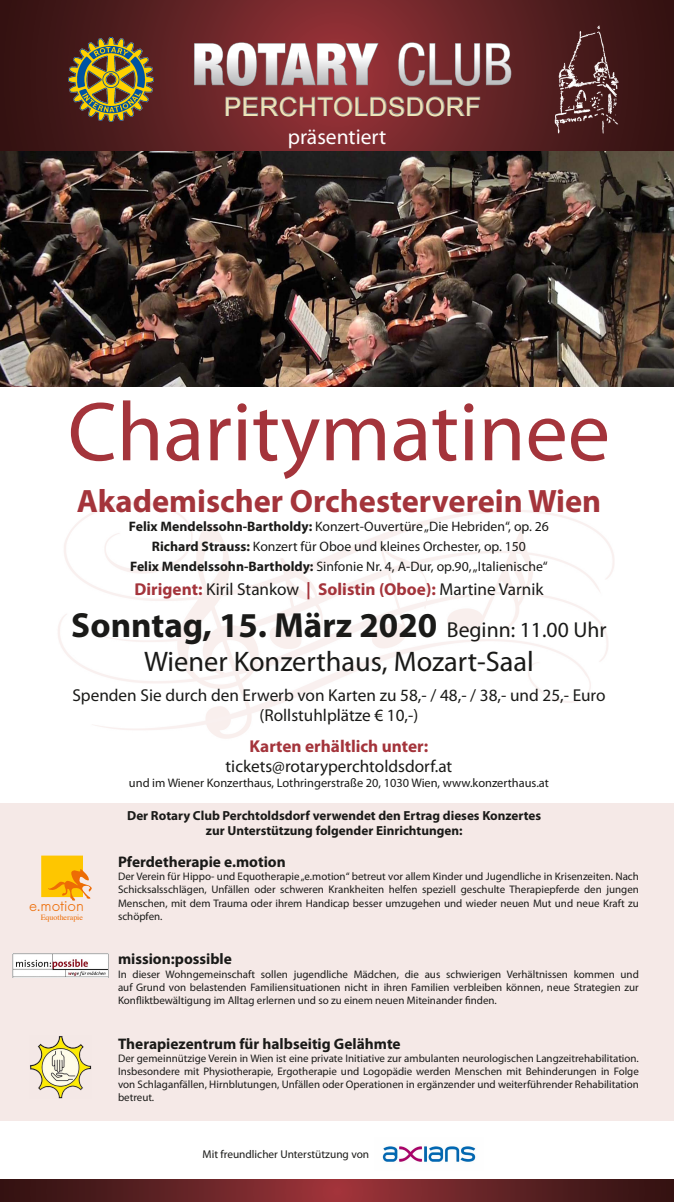
<style>
.page{position:relative;width:674px;height:1202px;background:#fff}
.page>*{position:absolute;margin:0;border:0;box-sizing:border-box;transform-origin:0 0}
.t1{font:84.32px "Myriad Pro";color:#a4343b}
.t2{font:700 35px "Myriad Pro";color:#1a1a18}
.t3{font:700 32.44px "Myriad Pro";color:#a4343b}
.t4{font:28.36px "Myriad Pro";color:#1a1a18}
.t5{font:25.56px "Arial";letter-spacing:.03em;color:#efe4b8}
.t6{font:21.56px "Myriad Pro";color:#fff}
.t7{font:17.24px/20.7px "Myriad Pro";color:#1a1a18;text-align:center}
.t8{font:700 17.24px "Myriad Pro";color:#a4343b}
.t9{font:300 15.76px "Futura BQ";color:#ed6c05}
.t10{font:700 15.36px "Myriad Pro";color:#1a1a18}
.t11{font:13.76px/19.6px "Myriad Pro";color:#1a1a18;text-align:center}
.t12{font:700 13.16px/15.8px "Myriad Pro";color:#1a1a18;text-align:center}
.t13{font:12.4px "Myriad Pro";color:#1a1a18}
.t14{font:11.32px "Myriad Pro";color:#1a1a18}
.t15{font:10.96px/13.2px "Myriad Pro";color:#1a1a18;text-align:justify}
.t16{font:7.96px "Times";color:#ed6c05}
.s1{font-weight:700}
.s2{font-weight:400;color:#1a1a18}
.s3{font-weight:400;font-size:21.68px}
</style>
<div class="page">
<svg style="left:0;top:0;width:674px;height:152px;background:#5c2022"></svg>
<img style="left:551px;top:21px;width:71px;height:117px">
<svg style="left:193px;top:42px;width:186px;height:44px"></svg>
<svg style="left:398px;top:42px;width:113px;height:44px;background:#996d70"></svg>
<svg style="left:225px;top:96px;width:255px;height:20px;background:#844347"></svg>
<img style="left:69px;top:37px;width:84px;height:85px">
<svg style="left:0;top:1180px;width:674px;height:22px;background:#632224"></svg>
<img style="left:0;top:152px;width:674px;height:235px">
<img style="left:382px;top:1146px;width:94px;height:16px">
<div style="left:0;top:803px;width:674px;height:317px;background:#f5e9e7"></div>
<svg style="left:41px;top:856px;width:51px;height:45px"></svg>
<img style="left:30px;top:1036px;width:62px;height:62px">
<img style="left:12px;top:954px;width:97px;height:23px">
<h3 class="t5" style="left:224px;top:90px;width:258px">PERCHTOLDSDORF</h3>
<h3 class="t6" style="left:288px;top:123px;width:100px">präsentiert</h3>
<h1 class="t1" style="left:68px;top:380px;width:543px">Charitymatinee</h1>
<h3 class="t3" style="left:77px;top:480px;width:526px">Akademischer Orchesterverein Wien</h3>
<p class="t11" style="left:129px;top:517px;width:421px"><span class="s1">Felix Mendelssohn-Bartholdy:</span> Konzert-Ouvertüre „Die Hebriden“, op. 26<br><span class="s1">Richard Strauss:</span> Konzert für Oboe und kleines Orchester, op. 150<br><span class="s1">Felix Mendelssohn-Bartholdy:</span> Sinfonie Nr. 4, A-Dur, op.90, „Italienische“</p>
<h3 class="t8" style="left:134px;top:577px;width:410px">Dirigent: <span class="s2">Kiril Stankow</span> | Solistin (Oboe): <span class="s2">Martine Varnik</span></h3>
<h2 class="t2" style="left:71px;top:602px;width:536px">Sonntag, 15. März 2020 <span class="s3">Beginn: 11.00 Uhr</span></h2>
<h3 class="t4" style="left:144px;top:644px;width:391px">Wiener Konzerthaus, Mozart-Saal</h3>
<h3 class="t7" style="left:72px;top:684px;width:534px">Spenden Sie durch den Erwerb von Karten zu 58,- / 48,- / 38,- und 25,- Euro (Rollstuhlplätze € 10,-)</h3>
<h3 class="t8" style="left:249px;top:734px;width:180px">Karten erhältlich unter:</h3>
<h3 class="t7" style="left:225px;top:756px;width:228px">tickets@rotaryperchtoldsdorf.at</h3>
<p class="t13" style="left:129px;top:775px;width:421px">und im Wiener Konzerthaus, Lothringerstraße 20, 1030 Wien, www.konzerthaus.at</p>
<h3 class="t9" style="left:29px;top:896px;width:57px">e.motion</h3>
<p class="t16" style="left:41px;top:910px;width:44px">Equotherapie</p>
<p class="t12" style="left:127px;top:807px;width:415px">Der Rotary Club Perchtoldsdorf verwendet den Ertrag dieses Konzertes zur Unterstützung folgender Einrichtungen:</p>
<h3 class="t10" style="left:118px;top:852px;width:169px">Pferdetherapie e.motion</h3>
<p class="t15" style="left:118px;top:870px;width:522px">Der Verein für Hippo- und Equotherapie „e.motion“ betreut vor allem Kinder und Jugendliche in Krisenzeiten. Nach Schicksalsschlägen, Unfällen oder schweren Krankheiten helfen speziell geschulte Therapiepferde den jungen Menschen, mit dem Trauma oder ihrem Handicap besser umzugehen und wieder neuen Mut und neue Kraft zu schöpfen.</p>
<h3 class="t10" style="left:118px;top:949px;width:115px">mission:possible</h3>
<p class="t15" style="left:118px;top:967px;width:522px">In dieser Wohngemeinschaft sollen jugendliche Mädchen, die aus schwierigen Verhältnissen kommen und auf Grund von belastenden Familiensituationen nicht in ihren Familien verbleiben können, neue Strategien zur Konfliktbewältigung im Alltag erlernen und so zu einem neuen Miteinander finden.</p>
<h3 class="t10" style="left:118px;top:1033px;width:284px">Therapiezentrum für halbseitig Gelähmte</h3>
<p class="t15" style="left:118px;top:1051px;width:522px">Der gemeinnützige Verein in Wien ist eine private Initiative zur ambulanten neurologischen Langzeitrehabilitation.<br>Insbesondere mit Physiotherapie, Ergotherapie und Logopädie werden Menschen mit Behinderungen in Folge von Schlaganfällen, Hirnblutungen, Unfällen oder Operationen in ergänzender und weiterführender Rehabilitation betreut.</p>
<p class="t14" style="left:202px;top:1147px;width:168px">Mit freundlicher Unterstützung von</p>
</div>
